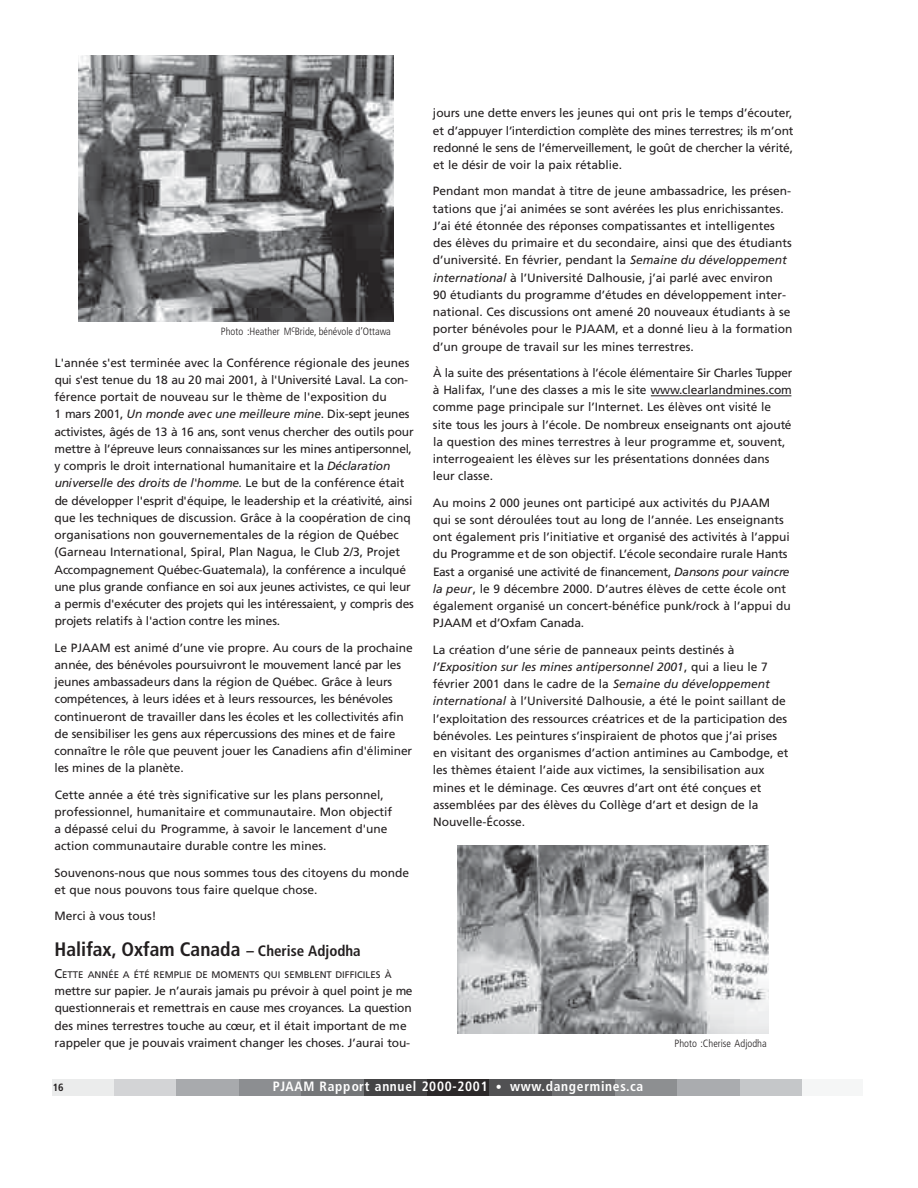
<style>
.page{position:relative;width:918px;height:1188px;background:#fff}
.page>*{position:absolute;margin:0;border:0;box-sizing:border-box;transform-origin:0 0}
.t1{font:700 condensed 19.5px "Frutiger";color:#231f20}
.t2{font:700 condensed 13.5px "Frutiger";letter-spacing:.055em;color:#fff}
.t3{font:12px/17.2px "Frutiger";color:#231f20}
.t4{font:300 condensed 10.5px "Frutiger";color:#231f20}
.t5{font:700 condensed 10.5px "Frutiger";color:#231f20}
.t6{font:9.6px "Frutiger";color:#231f20}
.s1{font-style:italic}
.s2{font-size:15px}
.s3{font-size:12.75px}
.s4{font-size:12px}
</style>
<div class="page">
<img style="left:53px;top:1079px;width:749px;height:16px">
<img style="left:458px;top:846px;width:310px;height:188px">
<img style="left:78px;top:55px;width:315px;height:267px">
<hr style="left:651px;top:396px;width:140px;height:1px;background:#231f20">
<p class="t4" style="left:221px;top:327px;width:172px">Photo :Heather M<sup>c</sup>Bride, bénévole d’Ottawa</p>
<p class="t3" style="left:54px;top:355px;width:361px">L'année s'est terminée avec la Conférence régionale des jeunes qui s'est tenue du 18 au 20 mai 2001, à l'Université Laval. La con&shy;férence portait de nouveau sur le thème de l'exposition du<br>1 mars 2001, <span class="s1">Un monde avec une meilleure mine</span>. Dix-sept jeunes activistes, âgés de 13 à 16 ans, sont venus chercher des outils pour mettre à l’épreuve leurs connaissances sur les mines antipersonnel, y compris le droit international humanitaire et la <span class="s1">D é c l a r a t i o n universelle des droits de l'homme</span>. Le but de la conférence était de développer l'esprit d'équipe, le leadership et la créativité, ainsi que les techniques de discussion. Grâce à la coopération de cinq organisations non gouvernementales de la région de Québec (Garneau International, Spiral, Plan Nagua, le Club 2/3, Projet Accompagnement Québec-Guatemala), la conférence a inculqué une plus grande confiance en soi aux jeunes activistes, ce qui leur a permis d'exécuter des projets qui les intéressaient, y compris des projets relatifs à l'action contre les mines.</p>
<p class="t3" style="left:54px;top:640px;width:360px">Le PJAAM est animé d’une vie propre. Au cours de la prochaine année, des bénévoles poursuivront le mouvement lancé par les jeunes ambassadeurs dans la région de Québec. Grâce à leurs compétences, à leurs idées et à leurs ressources, les bénévoles continueront de travailler dans les écoles et les collectivités afin de sensibiliser les gens aux répercussions des mines et de faire connaître le rôle que peuvent jouer les Canadiens afin d'éliminer les mines de la planète.</p>
<p class="t3" style="left:54px;top:787px;width:339px">Cette année a été très significative sur les plans personnel, professionnel, humanitaire et communautaire. Mon objectif a dépassé celui du Programme, à savoir le lancement d'une action communautaire durable contre les mines.</p>
<p class="t3" style="left:54px;top:865px;width:356px">Souvenons-nous que nous sommes tous des citoyens du monde et que nous pouvons tous faire quelque chose.</p>
<p class="t3" style="left:55px;top:908px;width:104px">Merci à vous tous!</p>
<h1 class="t1" style="left:55px;top:942px;width:308px">Halifax, Oxfam Canada <span class="s2">– Cherise Adjodha</span></h1>
<p class="t6" style="left:55px;top:971px;width:339px"><span class="s3">C</span>ETTE ANNÉE A ÉTÉ REMPLIE DE MOMENTS QUI SEMBLENT DIFFICILES À</p>
<p class="t3" style="left:54px;top:983px;width:360px">mettre sur papier. Je n’aurais jamais pu prévoir à quel point je me questionnerais et remettrais en cause mes croyances. La question des mines terrestres touche au cœur, et il était important de me rappeler que je pouvais vraiment changer les choses. J’aurai tou-</p>
<p class="t3" style="left:433px;top:105px;width:362px;text-align:justify">jours une dette envers les jeunes qui ont pris le temps d’écouter, et d’appuyer l’interdiction complète des mines terrestres; ils m’ont redonné le sens de l’émerveillement, le goût de chercher la vérité, et le désir de voir la paix rétablie.</p>
<p class="t3" style="left:433px;top:183px;width:361px">Pendant mon mandat à titre de jeune ambassadrice, les présen&shy;tations que j’ai animées se sont avérées les plus enrichissantes.<br>J’ai été étonnée des réponses compatissantes et intelligentes des élèves du primaire et du secondaire, ainsi que des étudiants d’université. En février, pendant la <span class="s1">Semaine du développement international</span> à l’Université Dalhousie, j’ai parlé avec environ<br>90 étudiants du programme d’études en développement inter&shy;national. Ces discussions ont amené 20 nouveaux étudiants à se porter bénévoles pour le PJAAM, et a donné lieu à la formation d’un groupe de travail sur les mines terrestres.</p>
<p class="t3" style="left:433px;top:365px;width:361px">À la suite des présentations à l’école élémentaire Sir Charles Tu p p e r à Halifax, l’une des classes a mis le site www. c l e a r l a n d m i n e s . c o m comme page principale sur l’Internet. Les élèves ont visité le site tous les jours à l’école. De nombreux enseignants ont ajouté la question des mines terrestres à leur programme et, souvent, interrogeaient les élèves sur les présentations données dans leur classe.</p>
<p class="t3" style="left:433px;top:495px;width:359px">Au moins 2 000 jeunes ont participé aux activités du PJAAM qui se sont déroulées tout au long de l’année. Les enseignants ont également pris l’initiative et organisé des activités à l’appui du Programme et de son objectif. L’école secondaire rurale Hants East a organisé une activité de financement, <span class="s1">Dansons pour vaincre la peur</span>, le 9 décembre 2000. D’autres élèves de cette école ont également organisé un concert-bénéfice punk/rock à l’appui du PJAAM et d’Oxfam Canada.</p>
<p class="t3" style="left:433px;top:642px;width:357px">La création d’une série de panneaux peints destinés à <span class="s1">l’Exposition sur les mines antipersonnel 2001</span>, qui a lieu le 7 février 2001 dans le cadre de la <span class="s1">Semaine du développement international</span> à l’Université Dalhousie, a été le point saillant d e l’exploitation des ressources créatrices et de la participation des bénévoles. Les peintures s’inspiraient de photos que j’ai prises en visitant des organismes d’action antimines au Cambodge, et les thèmes étaient l’aide aux victimes, la sensibilisation aux mines et le déminage. Ces œuvres d’art ont été conçues et assemblées par des élèves du Collège d’art et design de la Nouvelle-Écosse.</p>
<p class="t4" style="left:674px;top:1039px;width:94px">Photo :Cherise Adjodha</p>
<p class="t5" style="left:53px;top:1083px;width:12px">16</p>
<p class="t2" style="left:273px;top:1081px;width:372px">P JAAM Rapport annuel 2000-2001 <span class="s4">•</span> w w w. d a n g e r m i n e s.ca</p>
</div>
